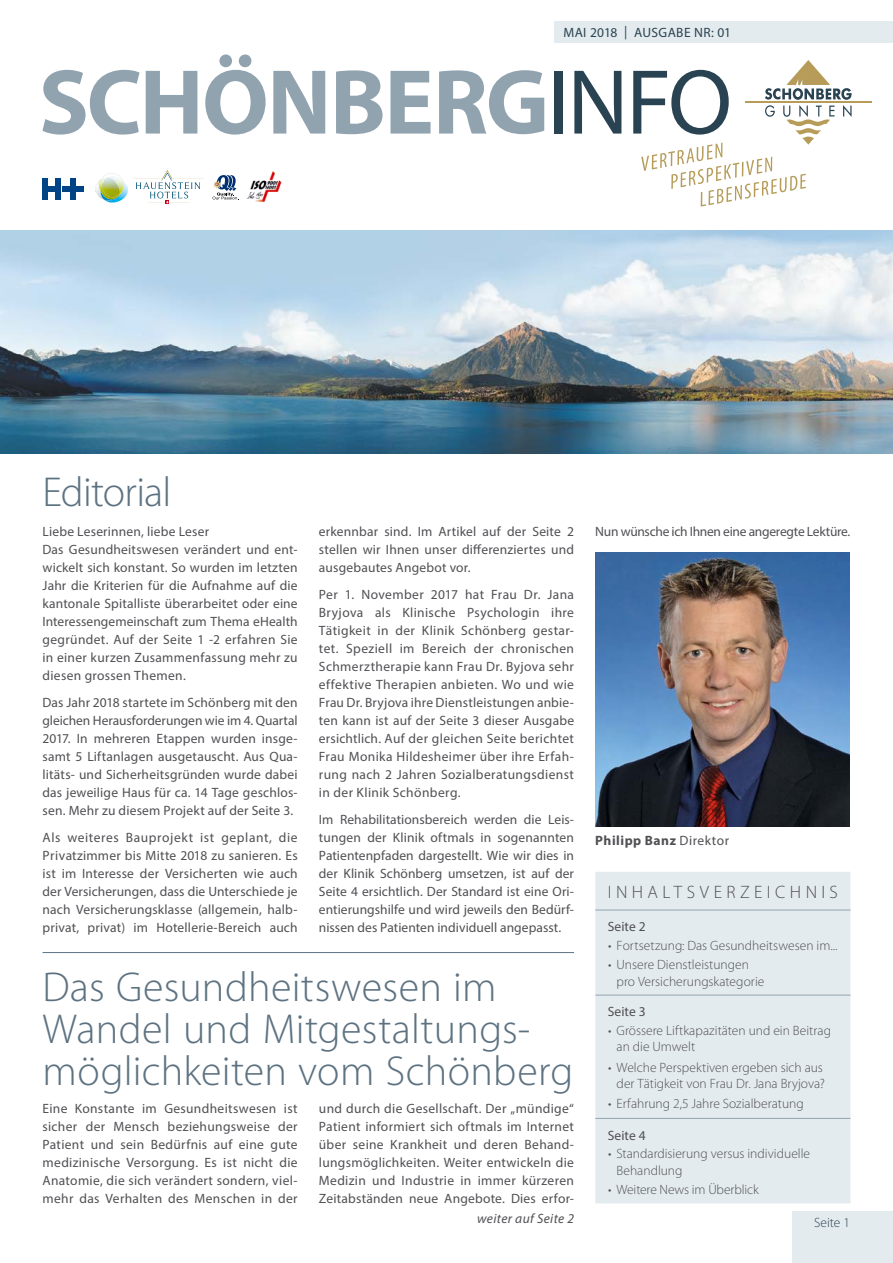
<style>
.page{position:relative;width:893px;height:1263px;background:#fff}
.page>*{position:absolute;margin:0;border:0;box-sizing:border-box;transform-origin:0 0}
.t1{font:700 93px "Myriad Pro";letter-spacing:-.02em;color:#92a3b0}
.t2{font:300 42px/42px "Myriad Pro";letter-spacing:.005em;color:#5d7281}
.t3{font:300 42px "Myriad Pro";letter-spacing:-.02em;color:#5d7281}
.t4{font:300 18px "Myriad Pro";letter-spacing:.245em;color:#504f53}
.t5{font:13.5px/18px "Myriad Pro";letter-spacing:.015em;color:#504f53;text-align:justify}
.t6{font:300 13.5px/16.2px "Myriad Pro";color:#504f53}
.t7{font:13.5px "Myriad Pro";letter-spacing:-.02em;color:#504f53}
.t8{font:13.5px "Myriad Pro";letter-spacing:.025em;color:#2a4352}
.t9{font:700 13.5px "Myriad Pro";letter-spacing:.04em;color:#504f53}
.t10{font:italic 13.5px "Myriad Pro";letter-spacing:.025em;color:#504f53}
.t11{font:300 13.5px "Myriad Pro";color:#2a4352}
.s1{font-weight:400;color:#2a4352}
.s2{font-weight:400}
</style>
<div class="page">
<div style="left:555px;top:21px;width:338px;height:22px;background:#e4ebee"></div>
<hr style="left:745px;top:101px;width:127px;height:2px;background:#b69c58">
<svg style="left:641px;top:60px;width:211px;height:147px"></svg>
<img style="left:0;top:230px;width:893px;height:224px">
<div style="left:595px;top:872px;width:255px;height:331px;background:#e4ebee"></div>
<hr style="left:595px;top:910px;width:255px;height:1px;background:#92a3b0">
<hr style="left:595px;top:995px;width:255px;height:1px;background:#92a3b0">
<hr style="left:595px;top:1118px;width:255px;height:1px;background:#92a3b0">
<div style="left:43px;top:178px;width:5px;height:21px;background:#004485"></div>
<div style="left:55px;top:178px;width:5px;height:21px;background:#004485"></div>
<div style="left:45px;top:186px;width:13px;height:6px;background:#004485"></div>
<div style="left:70px;top:178px;width:6px;height:21px;background:#004485"></div>
<div style="left:63px;top:186px;width:21px;height:6px;background:#004485"></div>
<svg style="left:212px;top:175px;width:27px;height:25px"></svg>
<img style="left:246px;top:171px;width:36px;height:31px">
<img style="left:106px;top:182px;width:22px;height:20px">
<img style="left:103px;top:173px;width:16px;height:4px">
<img style="left:95px;top:184px;width:2px;height:10px">
<svg style="left:98px;top:177px;width:26px;height:24px"></svg>
<svg style="left:133px;top:170px;width:71px;height:34px"></svg>
<img style="left:595px;top:552px;width:254px;height:274px">
<hr style="left:43px;top:952px;width:531px;height:1px;background:#5d7281">
<div style="left:792px;top:1212px;width:101px;height:51px;background:#e4ebee"></div>
<p class="t8" style="left:563px;top:25px;width:169px">MAI 2018 | AUSGABE NR: 01</p>
<h1 class="t1" style="left:39px;top:42px;width:695px">SCHÖNBERG<span class="s1">INFO</span></h1>
<h2 class="t3" style="left:43px;top:467px;width:130px">Editorial</h2>
<p class="t5" style="left:319px;top:522px;width:257px">erkennbar sind. Im Artikel auf der Seite 2 stellen wir Ihnen unser differenziertes und ausgebautes Angebot vor.</p>
<p class="t5" style="left:319px;top:585px;width:257px">Per 1. November 2017 hat Frau Dr. Jana Bryjova als Klinische Psychologin ihre Tätigkeit in der Klinik Schönberg gestar&shy;tet. Speziell im Bereich der chronischen Schmerztherapie kann Frau Dr. Byjova sehr effektive Therapien anbieten. Wo und wie Frau Dr. Bryjova ihre Dienstleistungen anbie&shy;ten kann ist auf der Seite 3 dieser Ausgabe ersichtlich. Auf der gleichen Seite berichtet Frau Monika Hildesheimer über ihre Erfah&shy;rung nach 2 Jahren Sozialberatungsdienst in der Klinik Schönberg.</p>
<p class="t5" style="left:319px;top:810px;width:257px">Im Rehabilitationsbereich werden die Leis&shy;tungen der Klinik oftmals in sogenannten Patientenpfaden dargestellt. Wie wir dies in der Klinik Schönberg umsetzen, ist auf der Seite 4 ersichtlich. Der Standard ist eine Ori&shy;entierungshilfe und wird jeweils den Bedürf&shy;nissen des Patienten individuell angepasst.</p>
<p class="t7" style="left:595px;top:523px;width:257px">Nun wünsche ich Ihnen eine angeregte Lektüre.</p>
<p class="t5" style="left:43px;top:522px;width:257px;text-align:left">Liebe Leserinnen, liebe Leser<br>Das Gesundheitswesen verändert und ent&shy;wickelt sich konstant. So wurden im letzten Jahr die Kriterien für die Aufnahme auf die kantonale Spitalliste überarbeitet oder eine Interessengemeinschaft zum Thema eHealth gegründet. Auf der Seite 1 -2 erfahren Sie in einer kurzen Zusammenfassung mehr zu diesen grossen Themen.</p>
<p class="t5" style="left:43px;top:693px;width:257px">Das Jahr 2018 startete im Schönberg mit den gleichen Herausforderungen wie im 4. Quartal 2017. In mehreren Etappen wurden insge&shy;samt 5 Liftanlagen ausgetauscht. Aus Qua&shy;litäts- und Sicherheitsgründen wurde dabei das jeweilige Haus für ca. 14 Tage geschlos&shy;sen. Mehr zu diesem Projekt auf der Seite 3.</p>
<p class="t5" style="left:43px;top:828px;width:257px">Als weiteres Bauprojekt ist geplant, die Privatzimmer bis Mitte 2018 zu sanieren. Es ist im Interesse der Versicherten wie auch der Versicherungen, dass die Unterschiede je nach Versicherungsklasse (allgemein, halb&shy;privat, privat) im Hotellerie-Bereich auch</p>
<p class="t9" style="left:595px;top:832px;width:135px">Philipp Banz <span class="s2">Direktor</span></p>
<h3 class="t4" style="left:608px;top:881px;width:232px">INHALTSVERZEICHNIS</h3>
<p class="t5" style="left:608px;top:917px;width:39px">Seite 2</p>
<p class="t6" style="left:608px;top:937px;width:231px">• Fortsetzung: Das Gesundheitswesen im...</p>
<p class="t6" style="left:617px;top:957px;width:149px;text-indent:-9px">• Unsere Dienstleistungen pro Versicherungskategorie</p>
<p class="t5" style="left:608px;top:1002px;width:39px">Seite 3</p>
<p class="t6" style="left:617px;top:1022px;width:216px;text-indent:-9px">• Grössere Liftkapazitäten und ein Beitrag an die Umwelt</p>
<p class="t6" style="left:608px;top:1059px;width:218px;text-align:right">• Welche Perspektiven ergeben sich aus der Tätigkeit von Frau Dr. Jana Bryjova?</p>
<p class="t6" style="left:608px;top:1095px;width:197px">• Erfahrung 2,5 Jahre Sozialberatung</p>
<p class="t5" style="left:608px;top:1126px;width:39px">Seite 4</p>
<p class="t6" style="left:617px;top:1145px;width:195px;text-indent:-9px">• Standardisierung versus individuelle<br>Behandlung</p>
<p class="t6" style="left:608px;top:1181px;width:152px">• Weitere News im Überblick</p>
<h2 class="t2" style="left:43px;top:966px;width:532px">Das Gesundheitswesen im<br>Wandel und Mitgestaltungs&shy;möglichkeiten vom Schönberg</h2>
<p class="t5" style="left:319px;top:1100px;width:257px">und durch die Gesellschaft. Der „mündige“ Patient informiert sich oftmals im Internet über seine Krankheit und deren Behand&shy;lungsmöglichkeiten. Weiter entwickeln die Medizin und Industrie in immer kürzeren Zeitabständen neue Angebote. Dies erfor-</p>
<p class="t10" style="left:477px;top:1210px;width:98px">weiter auf Seite 2</p>
<p class="t11" style="left:814px;top:1214px;width:37px">Seite 1</p>
<p class="t5" style="left:43px;top:1099px;width:257px">Eine Konstante im Gesundheitswesen ist sicher der Mensch beziehungsweise der Patient und sein Bedürfnis auf eine gute medizinische Versorgung. Es ist nicht die Anatomie, die sich verändert sondern, viel&shy;mehr das Verhalten des Menschen in der</p>
</div>
